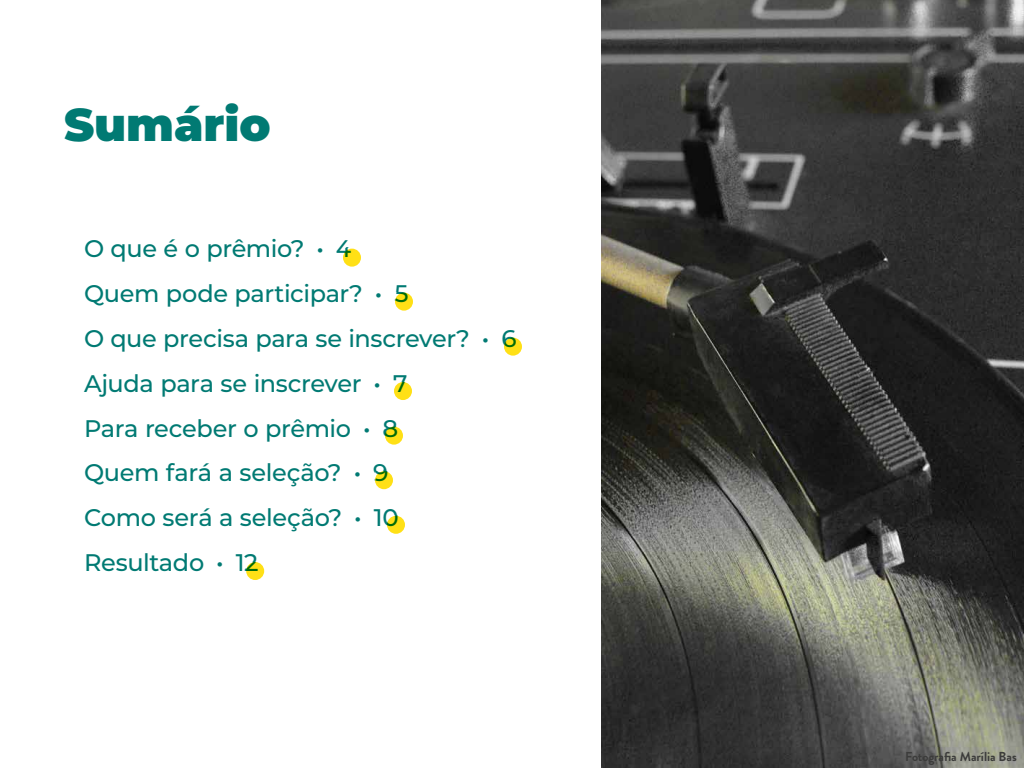
<style>
.page{position:relative;width:1024px;height:768px;background:#fff}
.page>*{position:absolute;margin:0;border:0;box-sizing:border-box;transform-origin:0 0}
.t1{font:900 46px "Montserrat";color:#017a73}
.t2{font:500 24px/44.8px "Montserrat";letter-spacing:-.015em;color:#017a73}
.t3{font:700 13px "Brandon Grotesque";letter-spacing:-.005em;color:#3c3c3b}
</style>
<div class="page">
<img style="left:602px;top:0;width:422px;height:768px">
<div style="left:343px;top:249px;width:18px;height:18px;background:#ffe016;border-radius:50%"></div>
<div style="left:395px;top:293px;width:18px;height:18px;background:#ffe016;border-radius:50%"></div>
<div style="left:504px;top:338px;width:18px;height:18px;background:#ffe016;border-radius:50%"></div>
<div style="left:394px;top:382px;width:18px;height:18px;background:#ffe016;border-radius:50%"></div>
<div style="left:385px;top:427px;width:18px;height:18px;background:#ffe016;border-radius:50%"></div>
<div style="left:375px;top:471px;width:18px;height:18px;background:#ffe016;border-radius:50%"></div>
<div style="left:387px;top:516px;width:18px;height:18px;background:#ffe016;border-radius:50%"></div>
<div style="left:246px;top:562px;width:18px;height:18px;background:#ffe016;border-radius:50%"></div>
<h1 class="t1" style="left:64px;top:90px;width:208px">Sumário</h1>
<p class="t2" style="left:84px;top:226px;width:434px">O que é o prêmio? • 4<br>Quem pode participar? • 5<br>O que precisa para se inscrever? • 6<br>Ajuda para se inscrever • 7<br>Para receber o prêmio • 8<br>Quem fará a seleção? • 9<br>Como será a seleção? • 10<br>Resultado • 12</p>
<p class="t3" style="left:905px;top:748px;width:113px">Fotografia Marília Bas</p>
</div>
